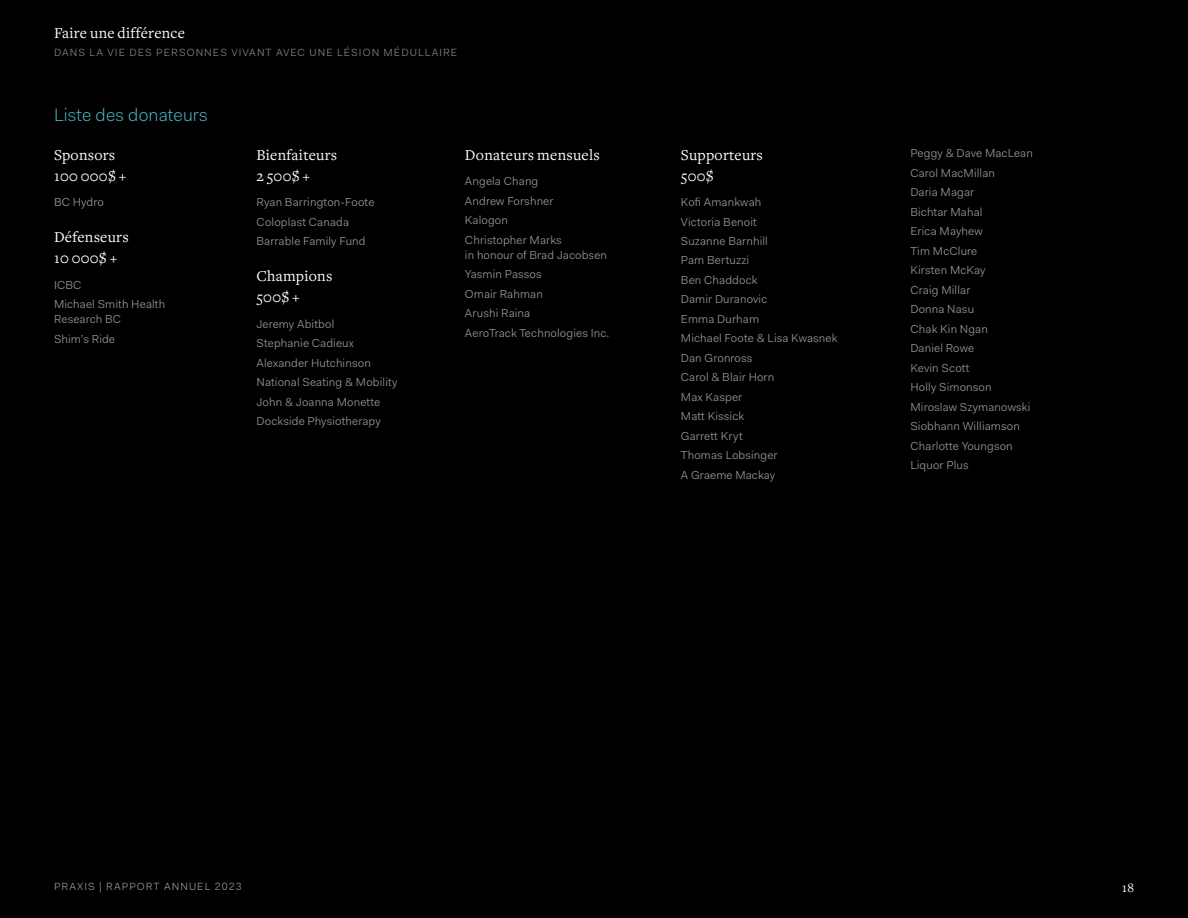
<style>
.page{position:relative;width:1188px;height:918px;background:#000}
.page>*{position:absolute;margin:0;border:0;box-sizing:border-box;transform-origin:0 0}
.Fakt_Text_Half_Para{font:300 18px "Fakt Pro";letter-spacing:.01em;color:#50c6d9}
.Freight_Body_Half_Para{font:15.75px/21px "Freight Text";letter-spacing:.015em;color:#fff}
.Freight_Body_Half_Para_B{font:15.75px "Freight Text";letter-spacing:.015em;color:#fff}
.Freight_Page_Number_No_Para{font:13.5px "Freight Text";color:#fff}
.Fakt_Body_S_Half_Para{font:11.7px/15px "Fakt Pro Blond";letter-spacing:.01em;color:#939598}
.Fakt_Body_S_Full_Para{font:11.7px/15px "Fakt Pro Blond";letter-spacing:.01em;color:#939598}
.Fakt_Running_Head_UC_No_Para{font:10.5px "Fakt Pro Blond";letter-spacing:.1em;color:#808285}
.Fakt_Running_Head_UC_No_Para-2{font:10.5px "Fakt Pro Blond";letter-spacing:.1em;color:#939598}
</style>
<div class="page">
<p class="Freight_Body_Half_Para_B" style="left:54px;top:24px;width:132px">Faire une différence</p>
<p class="Fakt_Running_Head_UC_No_Para" style="left:54px;top:45px;width:405px">DANS LA VIE DES PERSONNES VIVANT AVEC UNE LÉSION MÉDULLAIRE</p>
<p class="Fakt_Text_Half_Para" style="left:54px;top:103px;width:155px">Liste des donateurs</p>
<p class="Freight_Body_Half_Para" style="left:54px;top:144px;width:74px">Sponsors<br>100 000$ +</p>
<p class="Fakt_Body_S_Half_Para" style="left:54px;top:194px;width:51px">BC Hydro</p>
<p class="Freight_Body_Half_Para" style="left:54px;top:227px;width:76px">Défenseurs<br>10 000$ +</p>
<p class="Fakt_Body_S_Half_Para" style="left:54px;top:277px;width:29px">ICBC</p>
<p class="Fakt_Body_S_Half_Para" style="left:54px;top:296px;width:113px">Michael Smith Health<br>Research BC</p>
<p class="Fakt_Body_S_Half_Para" style="left:54px;top:331px;width:63px">Shim’s Ride</p>
<p class="Freight_Body_Half_Para" style="left:256px;top:144px;width:82px">Bienfaiteurs<br>2 500$ +</p>
<p class="Fakt_Body_S_Half_Para" style="left:256px;top:194px;width:120px">Ryan Barrington-Foote</p>
<p class="Fakt_Body_S_Half_Para" style="left:256px;top:214px;width:94px">Coloplast Canada</p>
<p class="Fakt_Body_S_Half_Para" style="left:256px;top:233px;width:111px">Barrable Family Fund</p>
<p class="Freight_Body_Half_Para" style="left:256px;top:266px;width:77px">Champions<br>500$ +</p>
<p class="Fakt_Body_S_Full_Para" style="left:256px;top:316px;width:79px">Jeremy Abitbol</p>
<p class="Fakt_Body_S_Full_Para" style="left:256px;top:335px;width:99px">Stephanie Cadieux</p>
<p class="Fakt_Body_S_Full_Para" style="left:256px;top:355px;width:116px">Alexander Hutchinson</p>
<p class="Fakt_Body_S_Full_Para" style="left:256px;top:374px;width:143px">National Seating &amp; Mobility</p>
<p class="Fakt_Body_S_Full_Para" style="left:256px;top:394px;width:125px">John &amp; Joanna Monette</p>
<p class="Fakt_Body_S_Full_Para" style="left:256px;top:413px;width:126px">Dockside Physiotherapy</p>
<p class="Freight_Body_Half_Para" style="left:465px;top:144px;width:136px">Donateurs mensuels</p>
<p class="Fakt_Body_S_Full_Para" style="left:465px;top:173px;width:75px">Angela Chang</p>
<p class="Fakt_Body_S_Full_Para" style="left:465px;top:193px;width:90px">Andrew Forshner</p>
<p class="Fakt_Body_S_Full_Para" style="left:465px;top:212px;width:45px">Kalogon</p>
<p class="Fakt_Body_S_Full_Para" style="left:465px;top:232px;width:144px">Christopher Marks<br>in honour of Brad Jacobsen</p>
<p class="Fakt_Body_S_Full_Para" style="left:465px;top:266px;width:78px">Yasmin Passos</p>
<p class="Fakt_Body_S_Full_Para" style="left:465px;top:286px;width:79px">Omair Rahman</p>
<p class="Fakt_Body_S_Full_Para" style="left:465px;top:305px;width:67px">Arushi Raina</p>
<p class="Fakt_Body_S_Full_Para" style="left:465px;top:325px;width:146px">AeroTrack Technologies Inc.</p>
<p class="Freight_Body_Half_Para" style="left:681px;top:144px;width:84px">Supporteurs<br>500$</p>
<p class="Fakt_Body_S_Half_Para" style="left:681px;top:194px;width:82px">Kofi Amankwah</p>
<p class="Fakt_Body_S_Half_Para" style="left:681px;top:214px;width:77px">Victoria Benoit</p>
<p class="Fakt_Body_S_Half_Para" style="left:681px;top:233px;width:89px">Suzanne Barnhill</p>
<p class="Fakt_Body_S_Half_Para" style="left:681px;top:253px;width:70px">Pam Bertuzzi</p>
<p class="Fakt_Body_S_Half_Para" style="left:681px;top:272px;width:78px">Ben Chaddock</p>
<p class="Fakt_Body_S_Half_Para" style="left:681px;top:292px;width:88px">Damir Duranovic</p>
<p class="Fakt_Body_S_Half_Para" style="left:681px;top:311px;width:80px">Emma Durham</p>
<p class="Fakt_Body_S_Half_Para" style="left:681px;top:331px;width:158px">Michael Foote &amp; Lisa Kwasnek</p>
<p class="Fakt_Body_S_Half_Para" style="left:681px;top:350px;width:73px">Dan Gronross</p>
<p class="Fakt_Body_S_Half_Para" style="left:681px;top:370px;width:95px">Carol &amp; Blair Horn</p>
<p class="Fakt_Body_S_Half_Para" style="left:681px;top:389px;width:63px">Max Kasper</p>
<p class="Fakt_Body_S_Half_Para" style="left:681px;top:409px;width:65px">Matt Kissick</p>
<p class="Fakt_Body_S_Half_Para" style="left:681px;top:428px;width:63px">Garrett Kryt</p>
<p class="Fakt_Body_S_Half_Para" style="left:681px;top:448px;width:98px">Thomas Lobsinger</p>
<p class="Fakt_Body_S_Half_Para" style="left:681px;top:467px;width:96px">A Graeme Mackay</p>
<p class="Fakt_Body_S_Half_Para" style="left:910px;top:146px;width:124px">Peggy &amp; Dave MacLean</p>
<p class="Fakt_Body_S_Half_Para" style="left:910px;top:165px;width:86px">Carol MacMillan</p>
<p class="Fakt_Body_S_Half_Para" style="left:910px;top:185px;width:65px">Daria Magar</p>
<p class="Fakt_Body_S_Half_Para" style="left:910px;top:204px;width:74px">Bichtar Mahal</p>
<p class="Fakt_Body_S_Half_Para" style="left:910px;top:224px;width:74px">Erica Mayhew</p>
<p class="Fakt_Body_S_Half_Para" style="left:910px;top:243px;width:68px">Tim McClure</p>
<p class="Fakt_Body_S_Half_Para" style="left:910px;top:263px;width:77px">Kirsten McKay</p>
<p class="Fakt_Body_S_Half_Para" style="left:910px;top:282px;width:61px">Craig Millar</p>
<p class="Fakt_Body_S_Half_Para" style="left:910px;top:301px;width:65px">Donna Nasu</p>
<p class="Fakt_Body_S_Half_Para" style="left:910px;top:321px;width:79px">Chak Kin Ngan</p>
<p class="Fakt_Body_S_Half_Para" style="left:910px;top:340px;width:65px">Daniel Rowe</p>
<p class="Fakt_Body_S_Half_Para" style="left:910px;top:360px;width:60px">Kevin Scott</p>
<p class="Fakt_Body_S_Half_Para" style="left:910px;top:379px;width:83px">Holly Simonson</p>
<p class="Fakt_Body_S_Half_Para" style="left:910px;top:399px;width:121px">Miroslaw Szymanowski</p>
<p class="Fakt_Body_S_Half_Para" style="left:910px;top:418px;width:111px">Siobhann Williamson</p>
<p class="Fakt_Body_S_Half_Para" style="left:910px;top:438px;width:104px">Charlotte Youngson</p>
<p class="Fakt_Body_S_Half_Para" style="left:910px;top:457px;width:60px">Liquor Plus</p>
<p class="Fakt_Running_Head_UC_No_Para-2" style="left:54px;top:880px;width:189px">PRAXIS | RAPPORT ANNUEL 2023</p>
<p class="Freight_Page_Number_No_Para" style="left:1122px;top:880px;width:13px">18</p>
</div>
